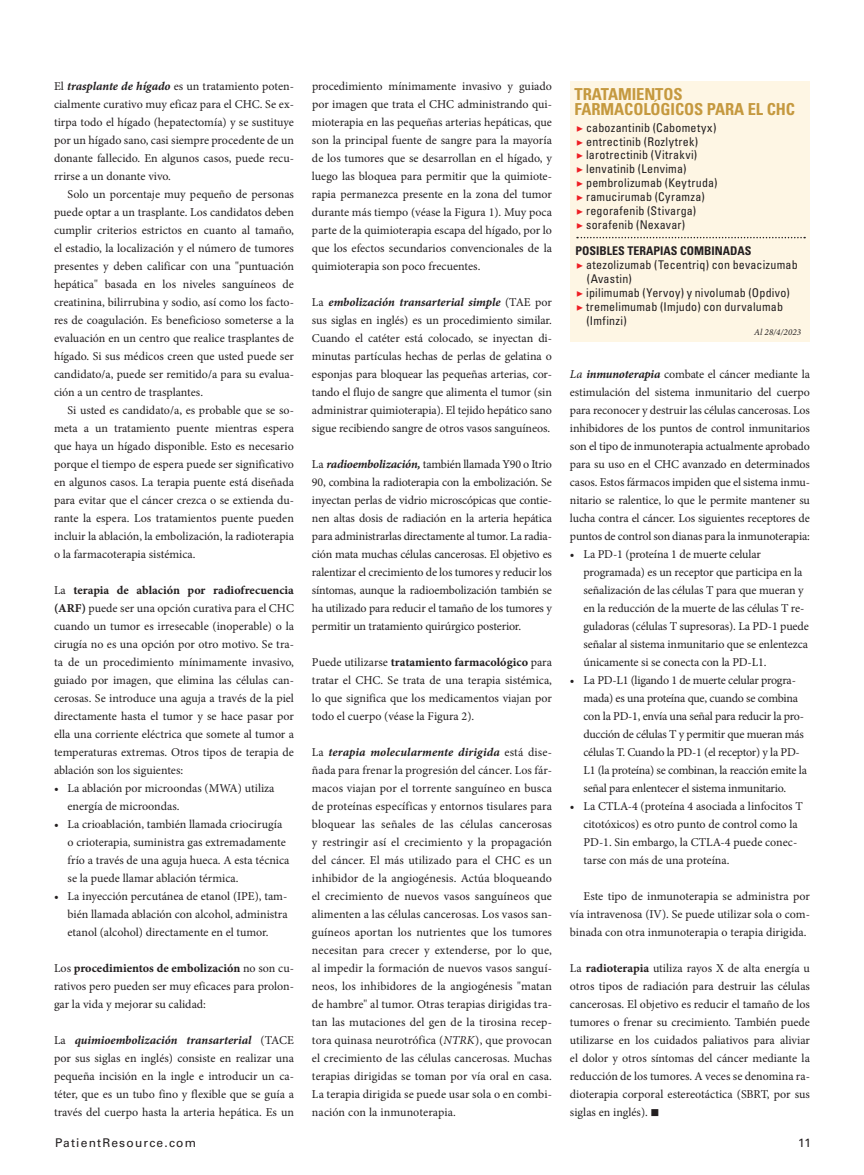
<style>
.page{position:relative;width:864px;height:1175px;background:#fff}
.page>*{position:absolute;margin:0;border:0;box-sizing:border-box;transform-origin:0 0}
.t1{font:700 condensed 16.5px/15px "Univers LT Std";letter-spacing:-.005em;color:#c5993f}
.t2{font:12px/18px "Minion Pro";letter-spacing:-.005em;color:#231f20;text-align:justify}
.t3{font:condensed 12px/13.8px "Univers LT Std";letter-spacing:.02em;color:#231f20}
.t4{font:12px "Minion Pro Bold Capt";color:#231f20}
.t5{font:12px "Minion Pro Bold It Capt";color:#231f20}
.t6{font:700 condensed 12px "Univers LT Std";color:#231f20}
.t7{font:12px "Univers LT Std";letter-spacing:.1em;color:#231f20}
.t8{font:italic 9px "Minion Pro";letter-spacing:.015em;color:#231f20}
.s1{font-family:"Minion Pro Bold It Capt"}
.s2{font-family:"Minion Pro"}
.s3{font-family:"Minion Pro Bold Capt"}
.s4{font-style:italic}
.s5{font-family:"Minion Pro";font-stretch:normal;color:#ee1d23}
.s6{font-family:"Minion Pro It Capt"}
</style>
<div class="page">
<div style="left:570px;top:82px;width:240px;height:260px;background:#fef6e4"></div>
<svg style="left:577px;top:237px;width:228px;height:1px"></svg>
<p class="t2" style="left:54px;top:77px;width:242px">El <span class="s1">trasplante de hígado</span> es un tratamiento poten&shy;cialmente curativo muy eficaz para el CHC. Se ex&shy;tirpa todo el hígado (hepatectomía) y se sustituye por un hígado sano, casi siempre procedente de un donante fallecido. En algunos casos, puede recu&shy;rrirse a un donante vivo.</p>
<p class="t2" style="left:54px;top:185px;width:242px;text-indent:14px">Solo un porcentaje muy pequeño de personas puede optar a un trasplante. Los candidatos deben cumplir criterios estrictos en cuanto al tamaño, el estadio, la localización y el número de tumores presentes y deben calificar con una "puntuación hepática" basada en los niveles sanguíneos de creatinina, bilirrubina y sodio, así como los facto&shy;res de coagulación. Es beneficioso someterse a la evaluación en un centro que realice trasplantes de hígado. Si sus médicos creen que usted puede ser candidato/a, puede ser remitido/a para su evalua&shy;ción a un centro de trasplantes.</p>
<p class="t2" style="left:54px;top:401px;width:242px;text-indent:14px">Si usted es candidato/a, es probable que se so&shy;meta a un tratamiento puente mientras espera que haya un hígado disponible. Esto es necesario porque el tiempo de espera puede ser significativo en algunos casos. La terapia puente está diseñada para evitar que el cáncer crezca o se extienda du&shy;rante la espera. Los tratamientos puente pueden incluir la ablación, la embolización, la radioterapia o la farmacoterapia sistémica.</p>
<p class="t4" style="left:54px;top:582px;width:241px"><span class="s2">La</span> terapia de ablación por radiofrecuencia</p>
<p class="t2" style="left:54px;top:599px;width:242px"><span class="s3">(ARF)</span> puede ser una opción curativa para el CHC cuando un tumor es irresecable (inoperable) o la cirugía no es una opción por otro motivo. Se tra&shy;ta de un procedimiento mínimamente invasivo, guiado por imagen, que elimina las células can&shy;cerosas. Se introduce una aguja a través de la piel directamente hasta el tumor y se hace pasar por ella una corriente eléctrica que somete al tumor a temperaturas extremas. Otros tipos de terapia de ablación son los siguientes:</p>
<p class="t2" style="left:68px;top:779px;width:209px;text-indent:-14px">• La ablación por microondas (MWA) utiliza energía de microondas.</p>
<p class="t2" style="left:68px;top:815px;width:224px;text-align:left;text-indent:-14px">• La crioablación, también llamada criocirugía o crioterapia, suministra gas extremadamente frío a través de una aguja hueca. A esta técnica se la puede llamar ablación térmica.</p>
<p class="t2" style="left:68px;top:887px;width:222px;text-indent:-14px">• La inyección percutánea de etanol (IPE), tam&shy;bién llamada ablación con alcohol, administra etanol (alcohol) directamente en el tumor.</p>
<p class="t4" style="left:54px;top:960px;width:241px"><span class="s2">Los</span> procedimientos de embolización <span class="s2">no son cu-</span></p>
<p class="t2" style="left:54px;top:977px;width:241px">rativos pero pueden ser muy eficaces para prolon&shy;gar la vida y mejorar su calidad:</p>
<p class="t5" style="left:54px;top:1031px;width:242px"><span class="s2">La</span> quimioembolización transarterial <span class="s2">(TACE</span></p>
<p class="t2" style="left:54px;top:1049px;width:241px">por sus siglas en inglés) consiste en realizar una pequeña incisión en la ingle e introducir un ca&shy;téter, que es un tubo fino y flexible que se guía a través del cuerpo hasta la arteria hepática. Es un</p>
<p class="t2" style="left:312px;top:77px;width:242px">procedimiento mínimamente invasivo y guiado por imagen que trata el CHC administrando qui&shy;mioterapia en las pequeñas arterias hepáticas, que son la principal fuente de sangre para la mayoría de los tumores que se desarrollan en el hígado, y luego las bloquea para permitir que la quimiote&shy;rapia permanezca presente en la zona del tumor durante más tiempo (véase la Figura 1). Muy poca parte de la quimioterapia escapa del hígado, por lo que los efectos secundarios convencionales de la quimioterapia son poco frecuentes.</p>
<p class="t5" style="left:312px;top:293px;width:241px"><span class="s2">La</span> embolización transarterial simple <span class="s2">(TAE por</span></p>
<p class="t2" style="left:312px;top:311px;width:242px">sus siglas en inglés) es un procedimiento similar.<br>Cuando el catéter está colocado, se inyectan di&shy;minutas partículas hechas de perlas de gelatina o esponjas para bloquear las pequeñas arterias, cor&shy;tando el flujo de sangre que alimenta el tumor (sin administrar quimioterapia). El tejido hepático sano sigue recibiendo sangre de otros vasos sanguíneos.</p>
<p class="t2" style="left:312px;top:455px;width:242px">La <span class="s1">radioembolización,</span> también llamada Y90 o Itrio 90, combina la radioterapia con la embolización. Se inyectan perlas de vidrio microscópicas que contie&shy;nen altas dosis de radiación en la arteria hepática para administrarlas directamente al tumor. La radia&shy;ción mata muchas células cancerosas. El objetivo es ralentizar el crecimiento de los tumores y reducir los síntomas, aunque la radioembolización también se ha utilizado para reducir el tamaño de los tumores y permitir un tratamiento quirúrgico posterior.</p>
<p class="t4" style="left:312px;top:654px;width:242px"><span class="s2">Puede utilizarse</span> tratamiento farmacológico <span class="s2">para</span></p>
<p class="t2" style="left:312px;top:671px;width:242px">tratar el CHC. Se trata de una terapia sistémica, lo que significa que los medicamentos viajan por todo el cuerpo (véase la Figura 2).</p>
<p class="t5" style="left:312px;top:743px;width:241px"><span class="s2">La</span> terapia molecularmente dirigida <span class="s2">está dise-</span></p>
<p class="t2" style="left:312px;top:761px;width:242px">ñada para frenar la progresión del cáncer. Los fár&shy;macos viajan por el torrente sanguíneo en busca de proteínas específicas y entornos tisulares para bloquear las señales de las células cancerosas y restringir así el crecimiento y la propagación del cáncer. El más utilizado para el CHC es un inhibidor de la angiogénesis. Actúa bloqueando el crecimiento de nuevos vasos sanguíneos que alimenten a las células cancerosas. Los vasos san&shy;guíneos aportan los nutrientes que los tumores necesitan para crecer y extenderse, por lo que, al impedir la formación de nuevos vasos sanguí&shy;neos, los inhibidores de la angiogénesis "matan de hambre" al tumor. Otras terapias dirigidas tra&shy;tan las mutaciones del gen de la tirosina recep&shy;tora quinasa neurotrófica (<span class="s4">NTRK</span>), que provocan el crecimiento de las células cancerosas. Muchas terapias dirigidas se toman por vía oral en casa.<br>La terapia dirigida se puede usar sola o en combi&shy;nación con la inmunoterapia.</p>
<h1 class="t1" style="left:575px;top:87px;width:222px">TRATAMIENTOS<br>FARMACOLÓGICOS PARA EL CHC</h1>
<p class="t3" style="left:576px;top:120px;width:143px"><span class="s5">▶</span> cabozantinib (Cabometyx) <span class="s5">▶</span> entrectinib (Rozlytrek)<br><span class="s5">▶</span> larotrectinib (Vitrakvi)<br><span class="s5">▶</span> lenvatinib (Lenvima)<br><span class="s5">▶</span> pembrolizumab (Keytruda) <span class="s5">▶</span> ramucirumab (Cyramza)<br><span class="s5">▶</span> regorafenib (Stivarga)<br><span class="s5">▶</span> sorafenib (Nexavar)</p>
<p class="t3" style="left:576px;top:258px;width:223px"><span class="s5">▶</span> atezolizumab (Tecentriq) con bevacizumab</p>
<p class="t3" style="left:587px;top:272px;width:46px">(Avastin)</p>
<p class="t3" style="left:576px;top:286px;width:215px"><span class="s5">▶</span> ipilimumab (Yervoy) y nivolumab (Opdivo)</p>
<p class="t3" style="left:576px;top:300px;width:208px"><span class="s5">▶</span> tremelimumab (Imjudo) con durvalumab</p>
<p class="t3" style="left:586px;top:313px;width:42px">(Imfinzi)</p>
<p class="t8" style="left:754px;top:326px;width:48px">Al 28/4/2023</p>
<p class="t6" style="left:575px;top:244px;width:178px">POSIBLES TERAPIAS COMBINADAS</p>
<p class="t2" style="left:570px;top:365px;width:242px"><span class="s6">La</span> <span class="s1">inmunoterapia</span> combate el cáncer mediante la estimulación del sistema inmunitario del cuerpo para reconocer y destruir las células cancerosas. Los inhibidores de los puntos de control inmunitarios son el tipo de inmunoterapia actualmente aprobado para su uso en el CHC avanzado en determinados casos. Estos fármacos impiden que el sistema inmu&shy;nitario se ralentice, lo que le permite mantener su lucha contra el cáncer. Los siguientes receptores de puntos de control son dianas para la inmunoterapia:</p>
<p class="t2" style="left:583px;top:545px;width:227px;text-align:left;text-indent:-14px">• La PD-1 (proteína 1 de muerte celular programada) es un receptor que participa en la señalización de las células T para que mueran y en la reducción de la muerte de las células T re&shy;guladoras (células T supresoras). La PD-1 puede señalar al sistema inmunitario que se enlentezca únicamente si se conecta con la PD-L1.</p>
<p class="t2" style="left:583px;top:671px;width:225px;text-align:left;text-indent:-14px">• La PD-L1 (ligando 1 de muerte celular progra&shy;mada) es una proteína que, cuando se combina con la PD-1, envía una señal para reducir la pro&shy;ducción de células T y permitir que mueran más células T. Cuando la PD-1 (el receptor) y la PD-L1 (la proteína) se combinan, la reacción emite la señal para enlentecer el sistema inmunitario.</p>
<p class="t2" style="left:583px;top:797px;width:221px;text-align:left;text-indent:-14px">• La CTLA-4 (proteína 4 asociada a linfocitos T citotóxicos) es otro punto de control como la PD-1. Sin embargo, la CTLA-4 puede conec&shy;tarse con más de una proteína.</p>
<p class="t2" style="left:570px;top:887px;width:241px;text-indent:14px">Este tipo de inmunoterapia se administra por vía intravenosa (IV). Se puede utilizar sola o com&shy;binada con otra inmunoterapia o terapia dirigida.</p>
<p class="t2" style="left:570px;top:959px;width:242px">La <span class="s3">radioterapia</span> utiliza rayos X de alta energía u otros tipos de radiación para destruir las células cancerosas. El objetivo es reducir el tamaño de los tumores o frenar su crecimiento. También puede utilizarse en los cuidados paliativos para aliviar el dolor y otros síntomas del cáncer mediante la reducción de los tumores. A veces se denomina ra&shy;dioterapia corporal estereotáctica (SBRT, por sus siglas en inglés). ■</p>
<p class="t7" style="left:55px;top:1135px;width:143px">PatientResource.com</p>
<p class="t7" style="left:798px;top:1135px;width:14px">11</p>
</div>
